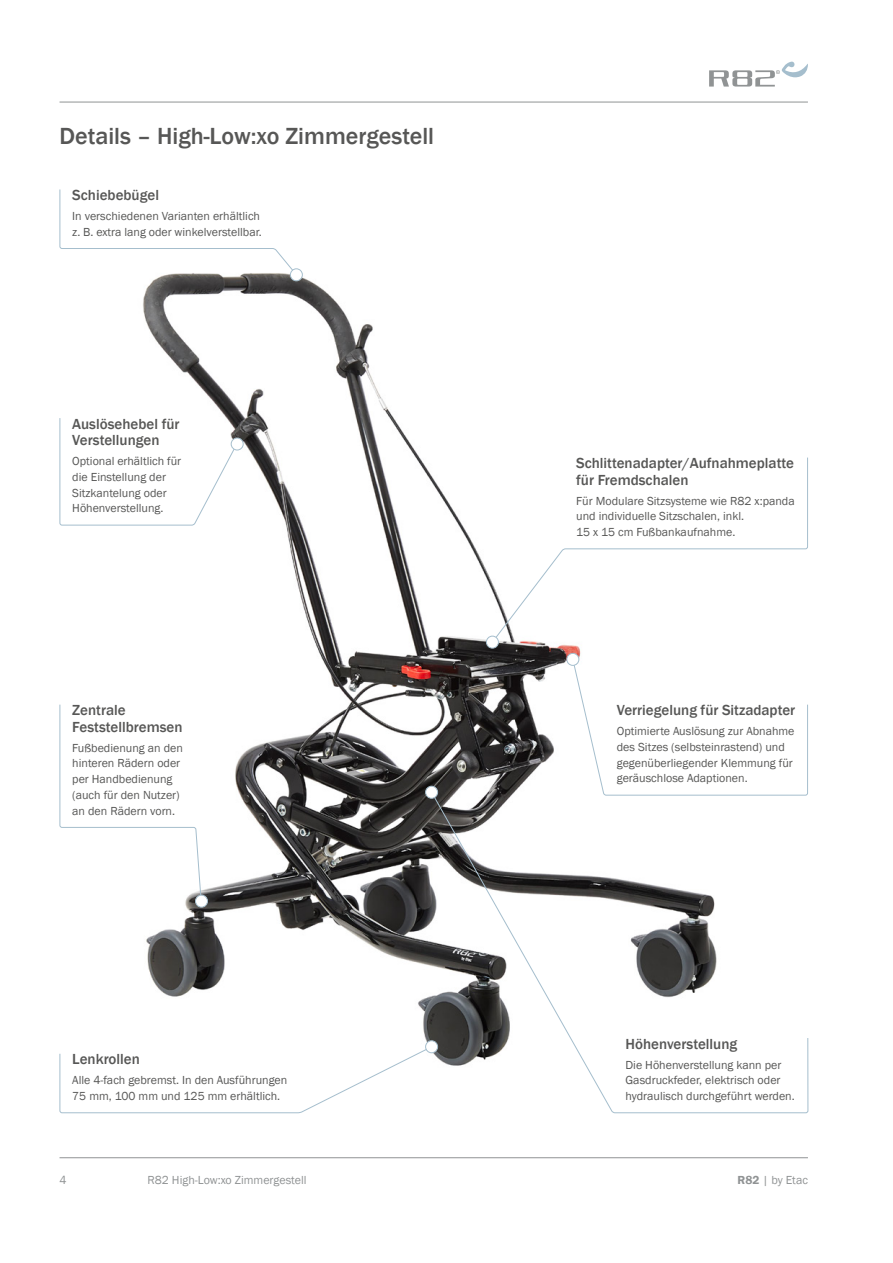
<style>
.page{position:relative;width:893px;height:1263px;background:#fff}
.page>*{position:absolute;margin:0;border:0;box-sizing:border-box;transform-origin:0 0}
.t1{font:500 24px "Franklin Gothic";color:#575756}
.t2{font:500 15px/16.5px "Franklin Gothic";color:#575756}
.t3{font:12px/15.8px "Franklin Gothic";color:#575756}
.t4{font:12px "Franklin Gothic";color:#909394}
.s1{font-weight:600}
</style>
<div class="page">
<img style="left:143px;top:270px;width:438px;height:773px">
<hr style="left:60px;top:102px;width:748px;height:1px;background:#909394">
<svg style="left:709px;top:62px;width:99px;height:25px"></svg>
<hr style="left:60px;top:1157px;width:748px;height:1px;background:#909394">
<svg style="left:59px;top:417px;width:179px;height:109px"></svg>
<svg style="left:59px;top:704px;width:143px;height:198px"></svg>
<svg style="left:431px;top:791px;width:378px;height:368px"></svg>
<svg style="left:491px;top:457px;width:317px;height:186px"></svg>
<svg style="left:572px;top:658px;width:236px;height:138px"></svg>
<svg style="left:59px;top:189px;width:233px;height:87px"></svg>
<svg style="left:59px;top:1049px;width:374px;height:64px"></svg>
<div style="left:426px;top:1041px;width:12px;height:12px;background:#fff;border-radius:50%"></div>
<div style="left:425px;top:1040px;width:13px;height:13px;border:1px solid #a5becd;border-radius:50%"></div>
<div style="left:195px;top:895px;width:12px;height:12px;background:#fff;border-radius:50%"></div>
<div style="left:195px;top:895px;width:13px;height:12px;border:1px solid #a5becd;border-radius:50%"></div>
<div style="left:426px;top:786px;width:12px;height:12px;background:#fff;border-radius:50%"></div>
<div style="left:425px;top:786px;width:13px;height:13px;border:1px solid #a5becd;border-radius:50%"></div>
<div style="left:290px;top:269px;width:12px;height:12px;background:#fff;border-radius:50%"></div>
<div style="left:290px;top:268px;width:13px;height:13px;border:1px solid #a5becd;border-radius:50%"></div>
<div style="left:486px;top:636px;width:12px;height:12px;background:#fff;border-radius:50%"></div>
<div style="left:486px;top:636px;width:13px;height:12px;border:1px solid #a5becd;border-radius:50%"></div>
<div style="left:567px;top:653px;width:12px;height:12px;background:#fff;border-radius:50%"></div>
<div style="left:566px;top:653px;width:13px;height:13px;border:1px solid #a5becd;border-radius:50%"></div>
<div style="left:231px;top:438px;width:12px;height:12px;background:#fff;border-radius:50%"></div>
<div style="left:231px;top:438px;width:13px;height:12px;border:1px solid #a5becd;border-radius:50%"></div>
<h1 class="t1" style="left:60px;top:122px;width:376px">Details – High-Low:xo Zimmergestell</h1>
<p class="t2" style="left:72px;top:187px;width:88px">Schiebebügel</p>
<p class="t3" style="left:72px;top:208px;width:191px">In verschiedenen Varianten erhältlich z. B. extra lang oder winkelverstellbar.</p>
<p class="t2" style="left:72px;top:415px;width:109px">Auslösehebel für<br>Verstellungen</p>
<p class="t3" style="left:72px;top:453px;width:110px">Optional erhältlich für die Einstellung der<br>Sitzkantelung oder<br>Höhenverstellung.</p>
<p class="t2" style="left:72px;top:702px;width:112px">Zentrale<br>Feststellbremsen</p>
<p class="t3" style="left:72px;top:740px;width:112px">Fußbedienung an den hinteren Rädern oder per Handbedienung (auch für den Nutzer) an den Rädern vorn.</p>
<p class="t2" style="left:72px;top:1051px;width:69px">Lenkrollen</p>
<p class="t3" style="left:72px;top:1073px;width:217px">Alle 4-fach gebremst. In den Ausführungen<br>75 mm, 100 mm und 125 mm erhältlich.</p>
<p class="t2" style="left:576px;top:455px;width:219px">Schlittenadapter/Aufnahmeplatte für Fremdschalen</p>
<p class="t3" style="left:576px;top:493px;width:220px">Für Modulare Sitzsysteme wie R82 x:panda und individuelle Sitzschalen, inkl.<br>15 x 15 cm Fußbankaufnahme.</p>
<p class="t2" style="left:617px;top:702px;width:180px">Verriegelung für Sitzadapter</p>
<p class="t3" style="left:617px;top:723px;width:179px">Optimierte Auslösung zur Abnahme des Sitzes (selbsteinrastend) und gegenüberliegender Klemmung für geräuschlose Adaptionen.</p>
<p class="t2" style="left:626px;top:1035px;width:113px">Höhenverstellung</p>
<p class="t3" style="left:626px;top:1057px;width:171px">Die Höhenverstellung kann per<br>Gasdruckfeder, elektrisch oder hydraulisch durchgeführt werden.</p>
<p class="t4" style="left:60px;top:1173px;width:9px">4</p>
<p class="t4" style="left:148px;top:1173px;width:160px">R82 High-Low:xo Zimmergestell</p>
<p class="t4" style="left:737px;top:1173px;width:72px"><span class="s1">R82</span> | by Etac</p>
</div>
